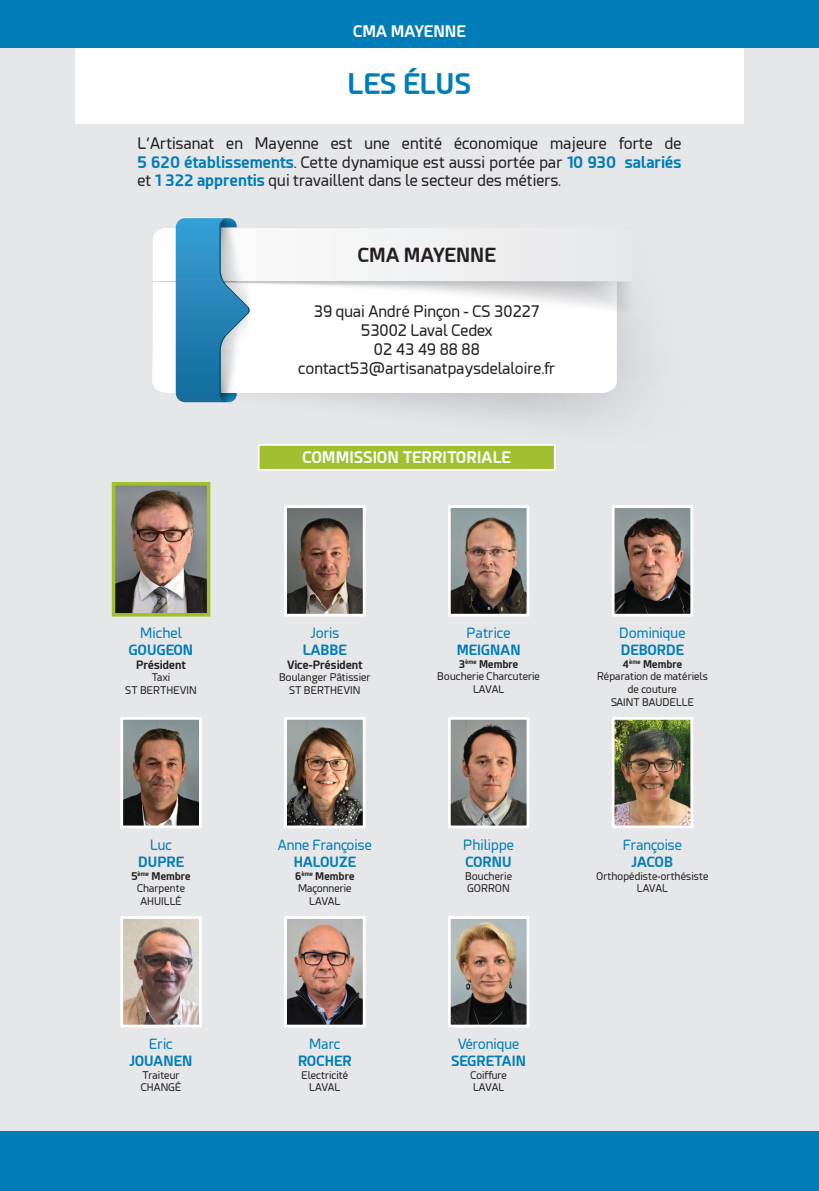
<style>
.page{position:relative;width:819px;height:1191px;background:#fff}
.page>*{position:absolute;margin:0;border:0;box-sizing:border-box;transform-origin:0 0}
.t1{font:700 28px "Esphimere";color:#007cb6}
.t2{font:700 19.25px "Esphimere";color:#231f20}
.t3{font:15.75px/18.9px "Esphimere";color:#231f20;text-align:justify}
.t4{font:700 15.75px "Esphimere";color:#fff}
.t5{font:14px "Esphimere";color:#007cb6}
.t6{font:700 14px "Esphimere";color:#007cb6}
.t7{font:700 11.38px "Esphimere";color:#231f20}
.t8{font:10.5px/12.6px "Esphimere";color:#231f20;text-align:center}
.t9{font:700 10.5px "Esphimere";color:#231f20}
.s1{font-weight:700;color:#007cb6}
</style>
<div class="page">
<div style="left:0;top:0;width:819px;height:1176px;background:#e6e7e9"></div>
<div style="left:75px;top:0;width:668px;height:123px;background:#fff"></div>
<svg style="left:183px;top:317px;width:458px;height:136px"></svg>
<svg style="left:152px;top:218px;width:480px;height:184px"></svg>
<div style="left:0;top:0;width:819px;height:48px;background:#007cb6"></div>
<div style="left:0;top:1131px;width:819px;height:60px;background:#007cb6"></div>
<div style="left:259px;top:445px;width:295px;height:25px;background:#a1c030"></div>
<div style="left:258px;top:444px;width:297px;height:27px;border:2px solid #fff"></div>
<img style="left:117px;top:487px;width:88px;height:124px">
<div style="left:112px;top:482px;width:98px;height:134px;border:4px solid #a1c030"></div>
<img style="left:288px;top:509px;width:73px;height:103px">
<div style="left:284px;top:505px;width:81px;height:111px;border:3px solid #fff"></div>
<img style="left:452px;top:509px;width:73px;height:103px">
<div style="left:448px;top:505px;width:81px;height:111px;border:3px solid #fff"></div>
<img style="left:615px;top:509px;width:74px;height:103px">
<div style="left:611px;top:505px;width:82px;height:111px;border:3px solid #fff"></div>
<img style="left:124px;top:721px;width:74px;height:103px">
<div style="left:120px;top:717px;width:82px;height:111px;border:3px solid #fff"></div>
<img style="left:288px;top:721px;width:73px;height:103px">
<div style="left:284px;top:717px;width:81px;height:111px;border:3px solid #fff"></div>
<img style="left:452px;top:721px;width:73px;height:103px">
<div style="left:448px;top:717px;width:81px;height:111px;border:3px solid #fff"></div>
<img style="left:615px;top:721px;width:74px;height:103px">
<div style="left:611px;top:717px;width:82px;height:111px;border:3px solid #fff"></div>
<img style="left:124px;top:920px;width:74px;height:103px">
<div style="left:120px;top:916px;width:82px;height:111px;border:3px solid #fff"></div>
<img style="left:288px;top:920px;width:73px;height:103px">
<div style="left:284px;top:916px;width:81px;height:111px;border:3px solid #fff"></div>
<img style="left:452px;top:920px;width:73px;height:103px">
<div style="left:448px;top:916px;width:81px;height:111px;border:3px solid #fff"></div>
<p class="t4" style="left:353px;top:21px;width:114px">CMA MAYENNE</p>
<p class="t1" style="left:347px;top:67px;width:125px">LES ÉLUS</p>
<p class="t3" style="left:137px;top:134px;width:545px">L’Artisanat en Mayenne est une entité économique majeure forte de <span class="s1">5 620 établissements</span>. Cette dynamique est aussi portée par <span class="s1">10 930 salariés </span>et <span class="s1">1 322 apprentis</span> qui travaillent dans le secteur des métiers.</p>
<p class="t2" style="left:358px;top:243px;width:139px">CMA MAYENNE</p>
<p class="t3" style="left:314px;top:302px;width:228px">39 quai André Pinçon - CS 30227</p>
<p class="t3" style="left:361px;top:321px;width:133px">53002 Laval Cedex</p>
<p class="t3" style="left:374px;top:340px;width:107px">02 43 49 88 88</p>
<p class="t3" style="left:298px;top:359px;width:258px">contact53@artisanatpaysdelaloire.fr</p>
<p class="t5" style="left:140px;top:625px;width:43px">Michel</p>
<p class="t6" style="left:129px;top:641px;width:66px">GOUGEON</p>
<p class="t7" style="left:136px;top:657px;width:51px">Président</p>
<p class="t8" style="left:152px;top:671px;width:20px">Taxi</p>
<p class="t8" style="left:125px;top:684px;width:73px">ST BERTHEVIN</p>
<p class="t5" style="left:150px;top:837px;width:24px">Luc</p>
<p class="t6" style="left:138px;top:853px;width:47px">DUPRE</p>
<p class="t9" style="left:131px;top:869px;width:61px">5<sup>ème</sup> Membre</p>
<p class="t8" style="left:137px;top:882px;width:50px">Charpente</p>
<p class="t8" style="left:140px;top:895px;width:43px">AHUILLÉ</p>
<p class="t5" style="left:149px;top:1036px;width:25px">Eric</p>
<p class="t6" style="left:130px;top:1052px;width:64px">JOUANEN</p>
<p class="t8" style="left:142px;top:1068px;width:39px">Traiteur</p>
<p class="t8" style="left:141px;top:1081px;width:42px">CHANGÉ</p>
<p class="t4" style="left:302px;top:448px;width:210px">COMMISSION TERRITORIALE</p>
<p class="t5" style="left:310px;top:625px;width:30px">Joris</p>
<p class="t6" style="left:303px;top:641px;width:46px">LABBE</p>
<p class="t7" style="left:287px;top:657px;width:77px">Vice-Président</p>
<p class="t8" style="left:279px;top:671px;width:93px">Boulanger Pâtissier</p>
<p class="t8" style="left:289px;top:684px;width:73px">ST BERTHEVIN</p>
<p class="t5" style="left:278px;top:837px;width:96px">Anne Françoise</p>
<p class="t6" style="left:294px;top:853px;width:64px">HALOUZE</p>
<p class="t9" style="left:295px;top:869px;width:61px">6<sup>ème</sup> Membre</p>
<p class="t8" style="left:298px;top:882px;width:55px">Maçonnerie</p>
<p class="t8" style="left:309px;top:895px;width:33px">LAVAL</p>
<p class="t5" style="left:309px;top:1036px;width:33px">Marc</p>
<p class="t6" style="left:298px;top:1052px;width:55px">ROCHER</p>
<p class="t8" style="left:301px;top:1068px;width:48px">Electricité</p>
<p class="t8" style="left:309px;top:1081px;width:33px">LAVAL</p>
<p class="t5" style="left:466px;top:625px;width:46px">Patrice</p>
<p class="t6" style="left:456px;top:641px;width:65px">MEIGNAN</p>
<p class="t9" style="left:459px;top:657px;width:61px">3<sup>ème</sup> Membre</p>
<p class="t8" style="left:437px;top:670px;width:104px">Boucherie Charcuterie</p>
<p class="t8" style="left:473px;top:683px;width:33px">LAVAL</p>
<p class="t5" style="left:463px;top:837px;width:52px">Philippe</p>
<p class="t6" style="left:465px;top:853px;width:48px">CORNU</p>
<p class="t8" style="left:465px;top:869px;width:48px">Boucherie</p>
<p class="t8" style="left:467px;top:882px;width:44px">GORRON</p>
<p class="t5" style="left:619px;top:625px;width:68px">Dominique</p>
<p class="t6" style="left:620px;top:641px;width:65px">DEBORDE</p>
<p class="t9" style="left:622px;top:657px;width:61px">4<sup>ème</sup> Membre</p>
<p class="t8" style="left:597px;top:670px;width:112px">Réparation de matériels de couture</p>
<p class="t8" style="left:611px;top:695px;width:84px">SAINT BAUDELLE</p>
<p class="t5" style="left:622px;top:837px;width:61px">Françoise</p>
<p class="t6" style="left:632px;top:853px;width:43px">JACOB</p>
<p class="t8" style="left:596px;top:869px;width:113px">Orthopédiste-orthésiste</p>
<p class="t8" style="left:637px;top:882px;width:33px">LAVAL</p>
<p class="t5" style="left:458px;top:1036px;width:63px">Véronique</p>
<p class="t6" style="left:451px;top:1052px;width:76px">SEGRETAIN</p>
<p class="t8" style="left:470px;top:1068px;width:38px">Coiffure</p>
<p class="t8" style="left:473px;top:1081px;width:33px">LAVAL</p>
</div>
